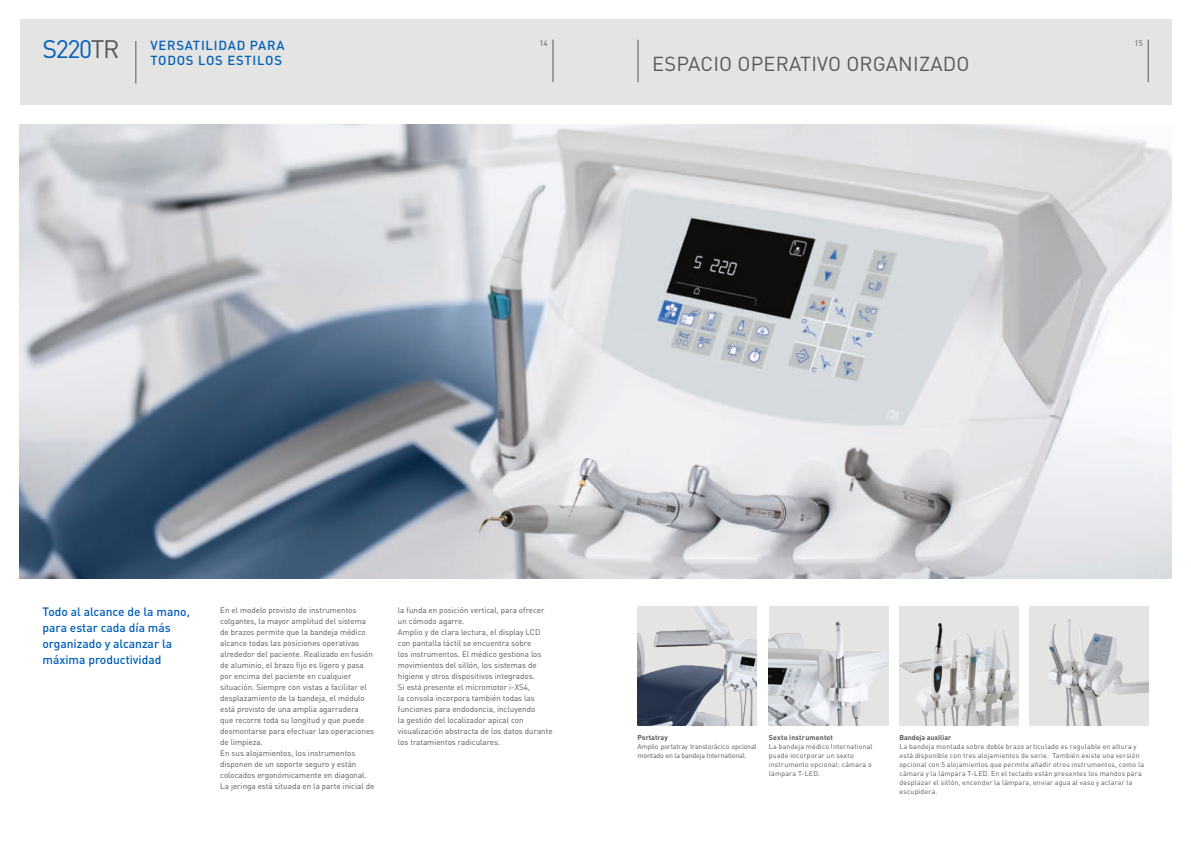
<style>
.page{position:relative;width:1191px;height:842px;background:#fff}
.page>*{position:absolute;margin:0;border:0;box-sizing:border-box;transform-origin:0 0}
.t1{font:25px "DIN Pro";letter-spacing:-.055em;color:#005fb9}
.t2{font:20px "DIN Pro";letter-spacing:.01em;color:#575756}
.t3{font:500 13px/15.6px "DIN Pro";letter-spacing:.06em;color:#005fb9}
.t4{font:500 12px/16px "DIN Pro";color:#005fb9}
.t5{font:8px/11px "DIN Pro";color:#575756}
.t6{font:7px/9px "DIN Pro";letter-spacing:.02em;color:#575756}
.t7{font:7px/9px "DIN Pro";letter-spacing:-.02em;color:#575756}
.t8{font:700 7px "DIN Pro";color:#575756}
.t9{font:700 7px "DIN Pro";letter-spacing:.025em;color:#575756}
.s1{color:#575756}
</style>
<div class="page">
<div style="left:20px;top:20px;width:1151px;height:85px;background:#e4e4e3"></div>
<hr style="left:136px;top:41px;width:1px;height:43px;background:#575756">
<hr style="left:553px;top:40px;width:1px;height:42px;background:#575756">
<hr style="left:1148px;top:40px;width:1px;height:42px;background:#575756">
<hr style="left:638px;top:40px;width:1px;height:42px;background:#575756">
<img style="left:20px;top:125px;width:1151px;height:453px">
<img style="left:769px;top:607px;width:119px;height:119px">
<img style="left:637px;top:607px;width:119px;height:119px">
<img style="left:1029px;top:607px;width:120px;height:119px">
<div style="left:899px;top:607px;width:119px;height:119px;background:#e4e4e3"></div>
<img style="left:899px;top:623px;width:119px;height:102px">
<h1 class="t1" style="left:43px;top:32px;width:78px">S220<span class="s1">TR</span></h1>
<p class="t5" style="left:539px;top:37px;width:10px">14</p>
<p class="t5" style="left:1134px;top:37px;width:10px">15</p>
<h3 class="t3" style="left:150px;top:37px;width:136px">VERSATILIDAD PARA<br>TODOS LOS ESTILOS</h3>
<h2 class="t2" style="left:652px;top:50px;width:319px">ESPACIO OPERATIVO ORGANIZADO</h2>
<h3 class="t4" style="left:43px;top:603px;width:149px">Todo al alcance de la mano, para estar cada día más organizado y alcanzar la máxima productividad</h3>
<p class="t5" style="left:220px;top:604px;width:156px">En el modelo provisto de instrumentos colgantes, la mayor amplitud del sistema de brazos permite que la bandeja médico alcance todas las posiciones operativas alrededor del paciente. Realizado en fusión de aluminio, el brazo fijo es ligero y pasa por encima del paciente en cualquier situación. Siempre con vistas a facilitar el desplazamiento de la bandeja, el módulo está provisto de una amplia agarradera<br>que recorre toda su longitud y que puede desmontarse para efectuar las operaciones de limpieza.<br>En sus alojamientos, los instrumentos disponen de un soporte seguro y están colocados ergonómicamente en diagonal.<br>La jeringa está situada en la parte inicial de</p>
<p class="t5" style="left:398px;top:604px;width:156px">la funda en posición vertical, para ofrecer un cómodo agarre.<br>Amplio y de clara lectura, el display LCD con pantalla táctil se encuentra sobre<br>los instrumentos. El médico gestiona los movimientos del sillón, los sistemas de higiene y otros dispositivos integrados.<br>Si está presente el micromotor i-XS4,<br>la consola incorpora también todas las funciones para endodoncia, incluyendo<br>la gestión del localizador apical con visualización abstracta de los datos durante los tratamientos radiculares.</p>
<p class="t8" style="left:637px;top:732px;width:32px">Portatray</p>
<p class="t7" style="left:637px;top:741px;width:121px">Amplio portatray transtorácico opcional montado en la bandeja International.</p>
<p class="t9" style="left:769px;top:732px;width:66px">Sexto instrumentot</p>
<p class="t6" style="left:769px;top:741px;width:105px">La bandeja médico International puede incorporar un sexto instrumento opcional: cámara o lámpara T-LED.</p>
<p class="t8" style="left:899px;top:732px;width:53px">Bandeja auxiliar</p>
<p class="t6" style="left:899px;top:741px;width:246px">La bandeja montada sobre doble brazo articulado es regulable en altura y está disponible con tres alojamientos de serie. También existe una versión opcional con 5 alojamientos que permite añadir otros instrumentos, como la cámara y la lámpara T-LED. En el teclado están presentes los mandos para desplazar el sillón, encender la lámpara, enviar agua al vaso y aclarar la escupidera.</p>
</div>
